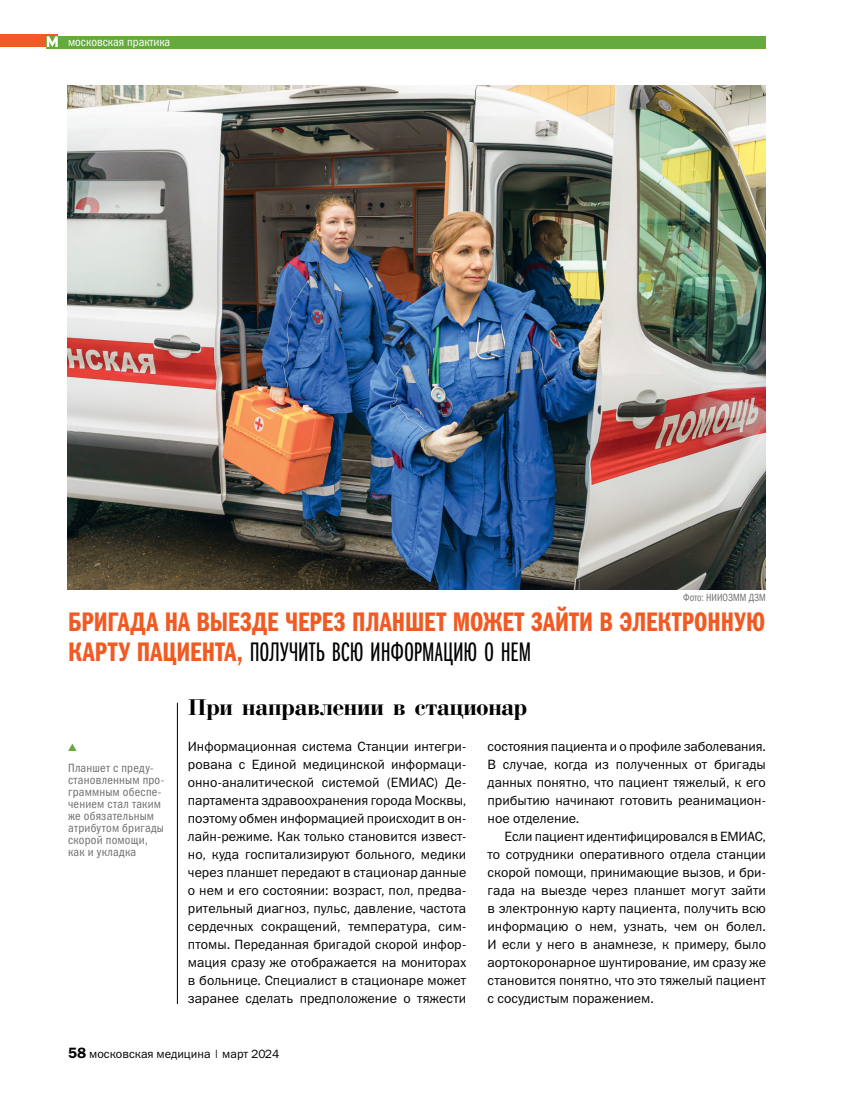
<style>
.page{position:relative;width:851px;height:1106px;background:#fff}
.page>*{position:absolute;margin:0;border:0;box-sizing:border-box;transform-origin:0 0}
.t1{font:27px "Franklin Gothic Demi Cmp ITC";letter-spacing:.005em;color:#f15a22}
.t2{font:27px "Franklin Gothic Book X Cmp ITC";letter-spacing:.005em;color:#000}
.t3{font:24px "Bodoni Bold Cyrillic";letter-spacing:-.005em;color:#000}
.t4{font:13.5px/18px "Franklin Gothic Book ITC";letter-spacing:.005em;color:#000;text-align:justify}
.t5{font:12px/12px "Franklin Gothic Book Cond ITC";letter-spacing:.015em;color:#6d6e71}
.t6{font:12px "Franklin Gothic Book ITC";color:#000}
.t7{font:12px "Franklin Gothic Book Cond ITC";color:#fff}
.t8{font:10.5px "Franklin Gothic Book Cond ITC";color:#6d6e71;scale:.9 1}
.s1{font-family:"Franklin Gothic Demi Cmp ITC";color:#f15a22}
.s2{font-family:"Franklin Gothic Demi ITC";font-size:15px}
</style>
<div class="page">
<img style="left:68px;top:85px;width:697px;height:504px">
<hr style="left:177px;top:702px;width:1px;height:302px;background:#000">
<svg style="left:68px;top:743px;width:9px;height:8px"></svg>
<div style="left:0;top:34px;width:45px;height:13px;background:#f15a22"></div>
<svg style="left:45px;top:34px;width:13px;height:13px"></svg>
<div style="left:47px;top:36px;width:718px;height:13px;background:#64aa3c"></div>
<svg style="left:47px;top:36px;width:11px;height:11px"></svg>
<p class="t7" style="left:68px;top:35px;width:104px">московская практика</p>
<p class="t8" style="left:683px;top:591px;width:93px">Фото: НИИОЗММ ДЗМ</p>
<h1 class="t1" style="left:68px;top:606px;width:699px">БРИГАДА НА ВЫЕЗДЕ ЧЕРЕЗ ПЛАНШЕТ МОЖЕТ ЗАЙТИ В ЭЛЕКТРОННУЮ</h1>
<h1 class="t2" style="left:68px;top:637px;width:464px"><span class="s1">КАРТУ ПАЦИЕНТА,</span> ПОЛУЧИТЬ ВСЮ ИНФОРМАЦИЮ О НЕМ</h1>
<p class="t5" style="left:68px;top:761px;width:98px">Планшет с преду&shy;становленным про&shy;граммным обеспе&shy;чением стал таким же обязательным атрибутом бригады скорой помощи, как и укладка</p>
<h2 class="t3" style="left:188px;top:695px;width:340px">При направлении в стационар</h2>
<p class="t4" style="left:188px;top:737px;width:280px">Информационная система Станции интегри&shy;рована с Единой медицинской информаци&shy;онно-аналитической системой (ЕМИАС) Де&shy;партамента здравоохранения города Москвы, поэтому обмен информацией происходит в он&shy;лайн-режиме. Как только становится извест&shy;но, куда госпитализируют больного, медики через планшет передают в стационар данные о нем и его состоянии: возраст, пол, предва&shy;рительный диагноз, пульс, давление, частота сердечных сокращений, температура, сим&shy;птомы. Переданная бригадой скорой инфор&shy;мация сразу же отображается на мониторах в больнице. Специалист в стационаре может заранее сделать предположение о тяжести</p>
<p class="t4" style="left:487px;top:737px;width:280px">состояния пациента и о профиле заболевания.<br>В случае, когда из полученных от бригады данных понятно, что пациент тяжелый, к его прибытию начинают готовить реанимацион&shy;ное отделение.</p>
<p class="t4" style="left:487px;top:827px;width:280px;text-indent:17px">Если пациент идентифицировался в ЕМИАС, то сотрудники оперативного отдела станции скорой помощи, принимающие вызов, и бри&shy;гада на выезде через планшет могут зайти в электронную карту пациента, получить всю информацию о нем, узнать, чем он болел.<br>И если у него в анамнезе, к примеру, было аортокоронарное шунтирование, им сразу же становится понятно, что это тяжелый пациент с сосудистым поражением.</p>
<p class="t6" style="left:68px;top:1045px;width:213px"><span class="s2">58</span> московская медицина | март 2024</p>
</div>
